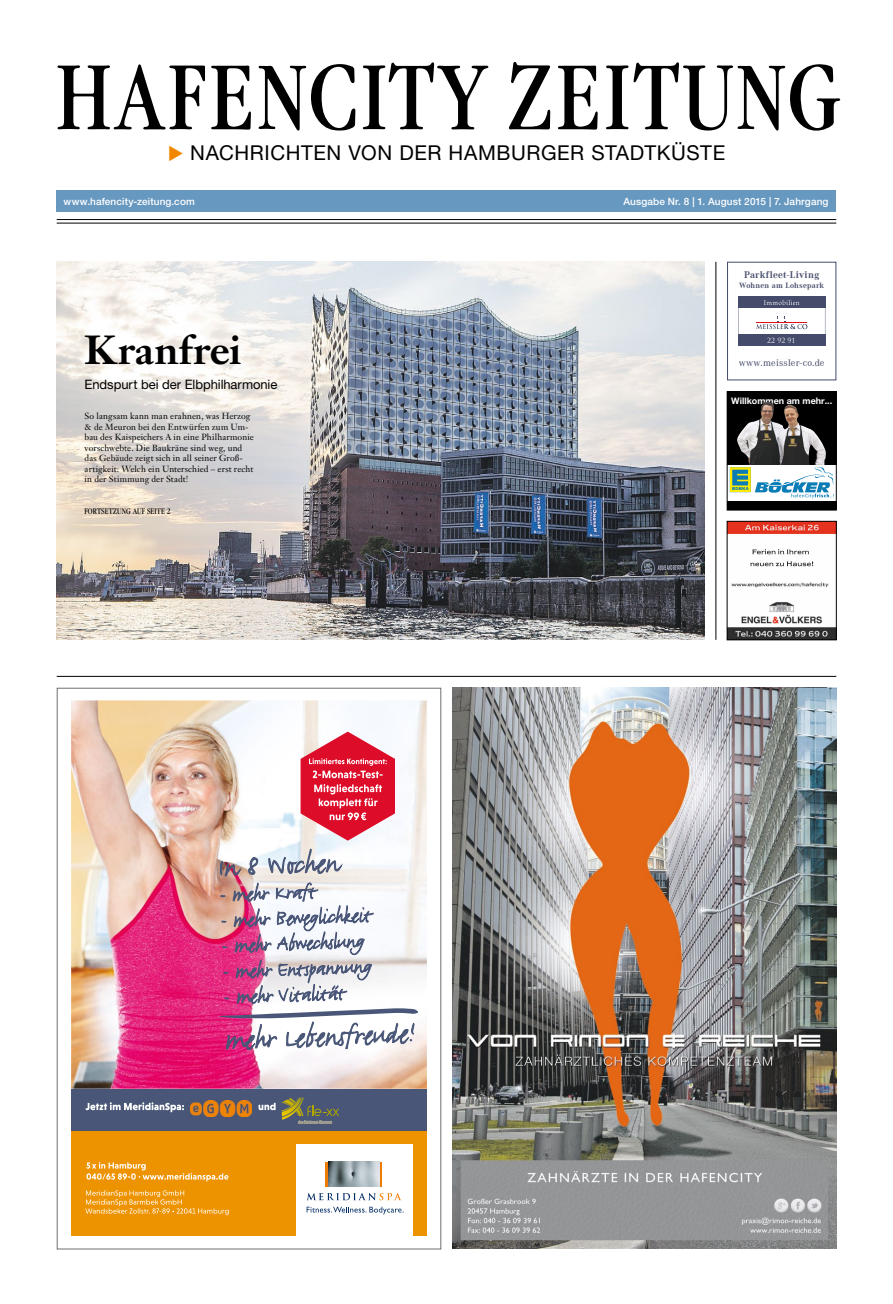
<style>
.page{position:relative;width:893px;height:1304px;background:#fff}
.page>*{position:absolute;margin:0;border:0;box-sizing:border-box;transform-origin:0 0}
.t1{font:91px "Garamond ITC Condensed BQ";letter-spacing:.025em;color:#000}
.t2{font:700 40px "Janson Text";letter-spacing:.01em;color:#000}
.t3{font:20.5px "Helvetica Neue LT";letter-spacing:.03em;color:#000}
.t4{font:13px "Helvetica Neue LT";letter-spacing:-.005em;color:#000}
.t5{font:500 10px "Helvetica Neue LT";letter-spacing:.01em;color:#fff}
.t6{font:10px "Corporate A";letter-spacing:.03em;color:#454b6a}
.t7{font:700 10px "Corporate A";letter-spacing:.03em;color:#454b6a}
.t8{font:700 9px "Helvetica Neue LT Pro";color:#fff}
.t9{font:8.8px/10.5px "Janson Text";letter-spacing:.01em;color:#000}
.t10{font:8px "Garamond ITC Condensed BQ";letter-spacing:.01em;color:#000}
.t11{font:700 8px "Corporate A";letter-spacing:.03em;color:#454b6a}
.t12{font:6.9px "Trajan Pro";color:#fff}
.s1{color:#f18700}
</style>
<div class="page">
<img style="left:57px;top:262px;width:647px;height:378px">
<div style="left:57px;top:191px;width:779px;height:21px;background:#6798c0"></div>
<hr style="left:57px;top:219px;width:779px;height:1px;background:#000">
<hr style="left:57px;top:223px;width:779px;height:1px;background:#000">
<img style="left:729px;top:523px;width:106px;height:115px">
<div style="left:727px;top:521px;width:110px;height:119px;border:1px solid #000"></div>
<svg style="left:729px;top:393px;width:105px;height:115px;background:#302e2d"></svg>
<img style="left:737px;top:402px;width:31px;height:44px">
<div style="left:727px;top:465px;width:109px;height:36px;background:#fff"></div>
<svg style="left:730px;top:467px;width:104px;height:31px"></svg>
<div style="left:727px;top:391px;width:109px;height:119px;border:1px solid #000"></div>
<svg style="left:738px;top:297px;width:87px;height:48px"></svg>
<div style="left:727px;top:262px;width:109px;height:118px;border:1px solid #454b6a"></div>
<hr style="left:716px;top:262px;width:1px;height:378px;background:#000">
<img style="left:71px;top:700px;width:356px;height:389px">
<div style="left:71px;top:1126px;width:356px;height:109px;background:#ee9300"></div>
<div style="left:71px;top:1089px;width:356px;height:42px;background:#495677"></div>
<div style="left:296px;top:1144px;width:117px;height:97px;background:#fff"></div>
<hr style="left:325px;top:1162px;width:3px;height:24px;background:#ef7c00">
<hr style="left:380px;top:1162px;width:2px;height:24px;background:#ef7c00">
<svg style="left:307px;top:1193px;width:94px;height:7px"></svg>
<img style="left:328px;top:1162px;width:52px;height:24px">
<svg style="left:307px;top:1207px;width:97px;height:7px"></svg>
<img style="left:182px;top:700px;width:240px;height:350px">
<svg style="left:87px;top:1162px;width:141px;height:19px"></svg>
<svg style="left:85px;top:1190px;width:144px;height:25px"></svg>
<svg style="left:86px;top:1097px;width:253px;height:27px"></svg>
<img style="left:452px;top:688px;width:384px;height:561px">
<hr style="left:57px;top:676px;width:779px;height:1px;background:#000">
<h1 class="t1" style="left:57px;top:46px;width:786px">HAFENCITY ZEITUNG</h1>
<h3 class="t3" style="left:168px;top:141px;width:559px"><span class="s1">◆</span> NACHRICHTEN VON DER HAMBURGER STADTKÜSTE</h3>
<p class="t5" style="left:64px;top:195px;width:133px">www.hafencity-zeitung.com</p>
<p class="t5" style="left:623px;top:195px;width:207px">Ausgabe Nr. 8 | 1. August 2015 | 7. Jahrgang</p>
<h2 class="t2" style="left:85px;top:325px;width:158px">Kranfrei</h2>
<h3 class="t4" style="left:85px;top:376px;width:194px">ENDSPURT BEI DER ELBPHILHARMONIE</h3>
<p class="t9" style="left:85px;top:411px;width:171px">So langsam kann man erahnen, was Herzog &amp; de Meuron bei den Entwürfen zum Um&shy;bau des Kaispeichers A in eine Philharmonie vorschwebte. Die Baukräne sind weg, und das Gebäude zeigt sich in all seiner Groß&shy;artigkeit: Welch ein Unterschied – erst recht in der Stimmung der Stadt!</p>
<p class="t10" style="left:85px;top:506px;width:88px">FORTSETZUNG AUF SEITE 2</p>
<p class="t7" style="left:744px;top:269px;width:77px">Parkfleet-Living</p>
<p class="t11" style="left:739px;top:280px;width:86px">Wohnen am Lohsepark</p>
<p class="t12" style="left:767px;top:336px;width:30px">22 92 91</p>
<p class="t6" style="left:739px;top:357px;width:87px">www.meissler-co.de</p>
<p class="t8" style="left:731px;top:395px;width:102px">Willkommen am mehr...</p>
</div>
